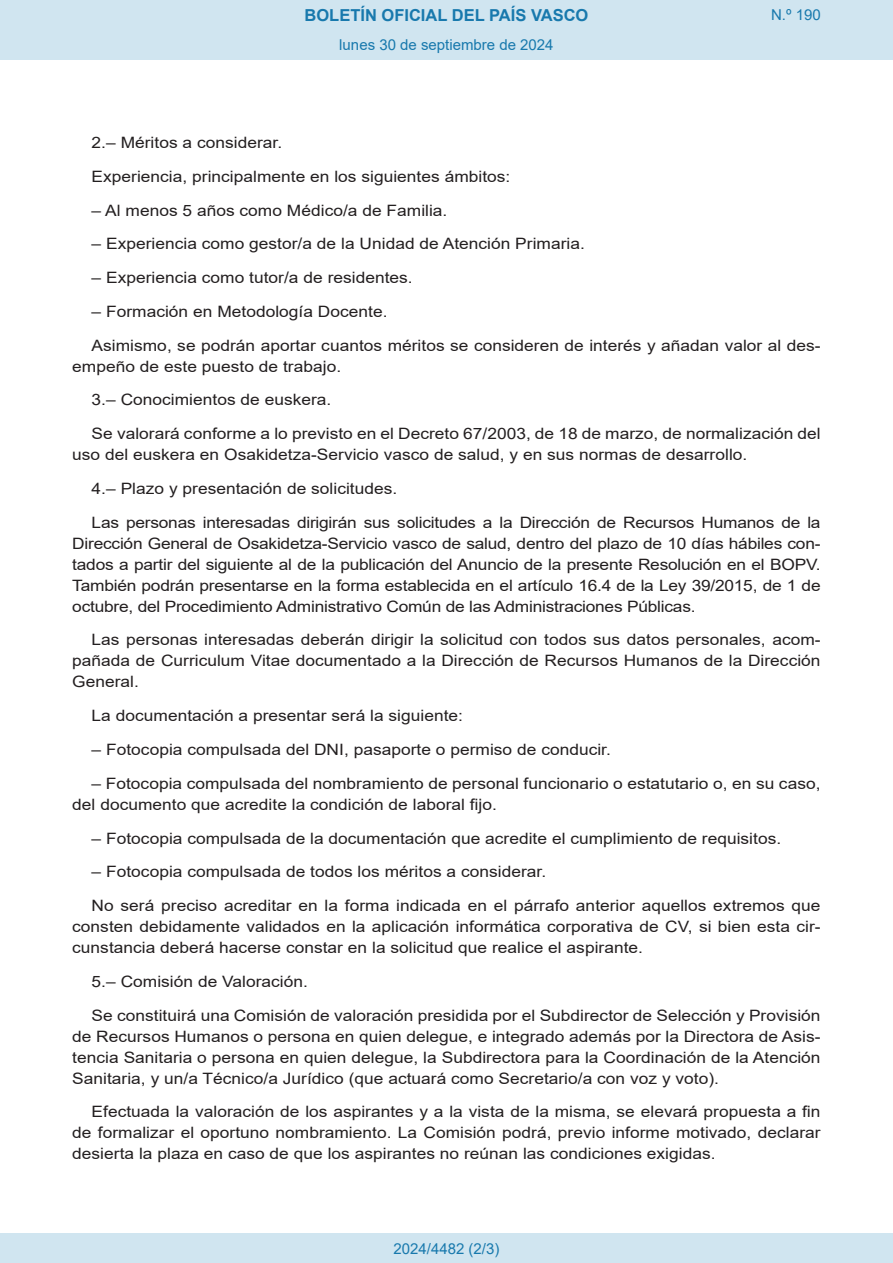
<style>
.page{position:relative;width:893px;height:1263px;background:#fff}
.page>*{position:absolute;margin:0;border:0;box-sizing:border-box;transform-origin:0 0}
.t1{font:700 16.5px "Arial";color:#1879ad}
.BOPVDetalle{font:15.6px/21px "Arial";color:#231f20;text-align:justify;scale:1.11 1}
.Paginacion_Centro{font:15px "Arial";color:#1879ad}
</style>
<div class="page">
<div style="left:0;top:0;width:893px;height:60px;background:#d0e5f0"></div>
<div style="left:0;top:1233px;width:893px;height:30px;background:#d0e5f0"></div>
<p class="t1" style="left:305px;top:3px;width:285px">BOLETÍN OFICIAL DEL PAÍS VASCO</p>
<p class="Paginacion_Centro" style="left:339px;top:35px;width:216px">lunes 30 de septiembre de 2024</p>
<p class="Paginacion_Centro" style="left:771px;top:5px;width:51px">N.º 190</p>
<p class="BOPVDetalle" style="left:92px;top:132px;width:173px">2.– Méritos a considerar.</p>
<p class="BOPVDetalle" style="left:92px;top:166px;width:379px">Experiencia, principalmente en los siguientes ámbitos:</p>
<p class="BOPVDetalle" style="left:92px;top:200px;width:322px">– Al menos 5 años como Médico/a de Familia.</p>
<p class="BOPVDetalle" style="left:92px;top:233px;width:446px">– Experiencia como gestor/a de la Unidad de Atención Primaria.</p>
<p class="BOPVDetalle" style="left:92px;top:267px;width:291px">– Experiencia como tutor/a de residentes.</p>
<p class="BOPVDetalle" style="left:92px;top:301px;width:268px">– Formación en Metodología Docente.</p>
<p class="BOPVDetalle" style="left:72px;top:335px;width:676px;text-indent:19px">Asimismo, se podrán aportar cuantos méritos se consideren de interés y añadan valor al des&shy;empeño de este puesto de trabajo.</p>
<p class="BOPVDetalle" style="left:92px;top:389px;width:218px">3.– Conocimientos de euskera.</p>
<p class="BOPVDetalle" style="left:72px;top:423px;width:676px;text-indent:19px">Se valorará conforme a lo previsto en el Decreto 67/2003, de 18 de marzo, de normalización del uso del euskera en Osakidetza-Servicio vasco de salud, y en sus normas de desarrollo.</p>
<p class="BOPVDetalle" style="left:92px;top:478px;width:277px">4.– Plazo y presentación de solicitudes.</p>
<p class="BOPVDetalle" style="left:72px;top:512px;width:676px;text-indent:19px">Las personas interesadas dirigirán sus solicitudes a la Dirección de Recursos Humanos de la Dirección General de Osakidetza-Servicio vasco de salud, dentro del plazo de 10 días hábiles con&shy;tados a partir del siguiente al de la publicación del Anuncio de la presente Resolución en el BOPV.<br>También podrán presentarse en la forma establecida en el artículo 16.4 de la Ley 39/2015, de 1 de octubre, del Procedimiento Administrativo Común de las Administraciones Públicas.</p>
<p class="BOPVDetalle" style="left:72px;top:629px;width:676px;text-indent:19px">Las personas interesadas deberán dirigir la solicitud con todos sus datos personales, acom&shy;pañada de Curriculum Vitae documentado a la Dirección de Recursos Humanos de la Dirección General.</p>
<p class="BOPVDetalle" style="left:92px;top:705px;width:336px">La documentación a presentar será la siguiente:</p>
<p class="BOPVDetalle" style="left:92px;top:739px;width:469px">– Fotocopia compulsada del DNI, pasaporte o permiso de conducir.</p>
<p class="BOPVDetalle" style="left:72px;top:773px;width:676px;text-indent:19px">– Fotocopia compulsada del nombramiento de personal funcionario o estatutario o, en su caso, del documento que acredite la condición de laboral fijo.</p>
<p class="BOPVDetalle" style="left:92px;top:827px;width:623px">– Fotocopia compulsada de la documentación que acredite el cumplimiento de requisitos.</p>
<p class="BOPVDetalle" style="left:92px;top:861px;width:411px">– Fotocopia compulsada de todos los méritos a considerar.</p>
<p class="BOPVDetalle" style="left:72px;top:895px;width:676px;text-indent:19px">No será preciso acreditar en la forma indicada en el párrafo anterior aquellos extremos que consten debidamente validados en la aplicación informática corporativa de CV, si bien esta cir&shy;cunstancia deberá hacerse constar en la solicitud que realice el aspirante.</p>
<p class="BOPVDetalle" style="left:92px;top:971px;width:196px">5.– Comisión de Valoración.</p>
<p class="BOPVDetalle" style="left:72px;top:1004px;width:676px;text-indent:19px">Se constituirá una Comisión de valoración presidida por el Subdirector de Selección y Provisión de Recursos Humanos o persona en quien delegue, e integrado además por la Directora de Asis&shy;tencia Sanitaria o persona en quien delegue, la Subdirectora para la Coordinación de la Atención Sanitaria, y un/a Técnico/a Jurídico (que actuará como Secretario/a con voz y voto).</p>
<p class="BOPVDetalle" style="left:72px;top:1101px;width:676px;text-indent:19px">Efectuada la valoración de los aspirantes y a la vista de la misma, se elevará propuesta a fin de formalizar el oportuno nombramiento. La Comisión podrá, previo informe motivado, declarar desierta la plaza en caso de que los aspirantes no reúnan las condiciones exigidas.</p>
<p class="Paginacion_Centro" style="left:393px;top:1238px;width:107px">2024/4482 (2/3)</p>
</div>
